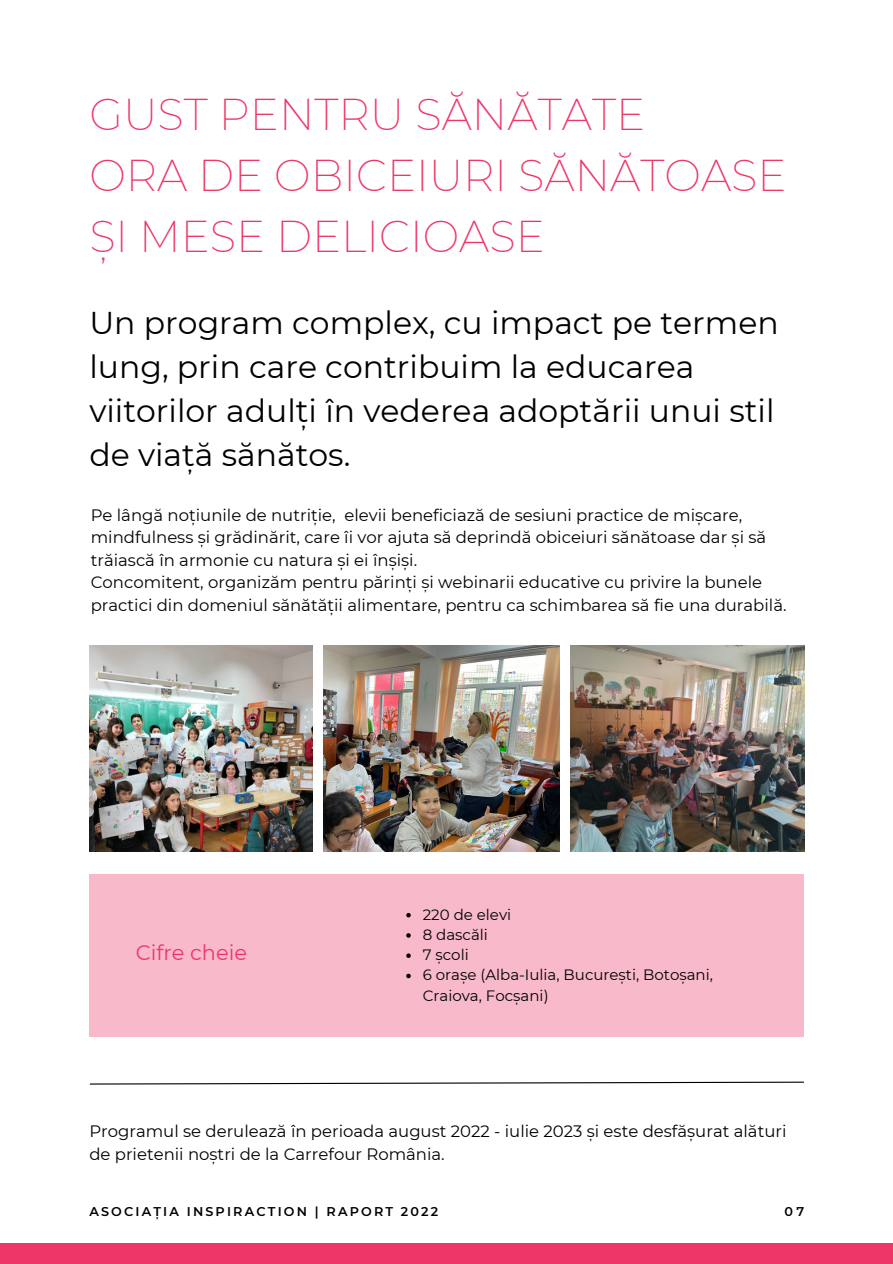
<style>
.page{position:relative;width:893px;height:1264px;background:#fff}
.page>*{position:absolute;margin:0;border:0;box-sizing:border-box;transform-origin:0 0}
.t1{font:200 43.5px/60.8px "Montserrat";color:#ee3668}
.t2{font:31.5px/43.8px "Montserrat";color:#000}
.t3{font:21px "Montserrat";color:#ee3668}
.t4{font:16.5px/22.5px "Montserrat";color:#000}
.t5{font:15px/20.2px "Montserrat";color:#000}
.t6{font:600 12.75px "Montserrat";letter-spacing:.17em;color:#000}
</style>
<div class="page">
<div style="left:0;top:1243px;width:892px;height:20px;background:#ee3668"></div>
<svg style="left:89px;top:1081px;width:715px;height:4px"></svg>
<div style="left:89px;top:874px;width:715px;height:162px;background:#f8b9ca"></div>
<img style="left:89px;top:645px;width:223px;height:206px">
<img style="left:323px;top:645px;width:236px;height:206px">
<img style="left:570px;top:645px;width:234px;height:206px">
<svg style="left:406px;top:912px;width:5px;height:5px"></svg>
<svg style="left:406px;top:933px;width:5px;height:4px"></svg>
<svg style="left:406px;top:953px;width:5px;height:4px"></svg>
<svg style="left:406px;top:973px;width:5px;height:5px"></svg>
<p class="t1" style="left:89px;top:84px;width:557px">GUST PENTRU SĂNĂTATE</p>
<p class="t1" style="left:89px;top:145px;width:698px">ORA DE OBICEIURI SĂNĂTOASE<br>ȘI MESE DELICIOASE</p>
<p class="t2" style="left:89px;top:301px;width:690px">Un program complex, cu impact pe termen lung, prin care contribuim la educarea viitorilor adulți în vederea adoptării unui stil de viață sănătos.</p>
<p class="t4" style="left:91px;top:503px;width:677px">Pe lângă noțiunile de nutriție, elevii beneficiază de sesiuni practice de mișcare, mindfulness și grădinărit, care îi vor ajuta să deprindă obiceiuri sănătoase dar și să trăiască în armonie cu natura și ei înșiși.</p>
<p class="t4" style="left:91px;top:571px;width:697px">Concomitent, organizăm pentru părinți și webinarii educative cu privire la bunele practici din domeniul sănătății alimentare, pentru ca schimbarea să fie una durabilă.</p>
<p class="t3" style="left:136px;top:940px;width:113px">Cifre cheie</p>
<p class="t5" style="left:423px;top:904px;width:90px">220 de elevi</p>
<p class="t5" style="left:423px;top:924px;width:67px">8 dascăli</p>
<p class="t5" style="left:423px;top:944px;width:48px">7 școli</p>
<p class="t5" style="left:423px;top:964px;width:292px">6 orașe (Alba-Iulia, București, Botoșani,<br>Craiova, Focșani)</p>
<p class="t4" style="left:89px;top:1120px;width:698px">Programul se derulează în perioada august 2022 - iulie 2023 și este desfășurat alături de prietenii noștri de la Carrefour România.</p>
<p class="t6" style="left:89px;top:1203px;width:350px">ASOCIAȚIA INSPIRACTION | RAPORT 2022</p>
<p class="t6" style="left:784px;top:1203px;width:21px">07</p>
</div>
